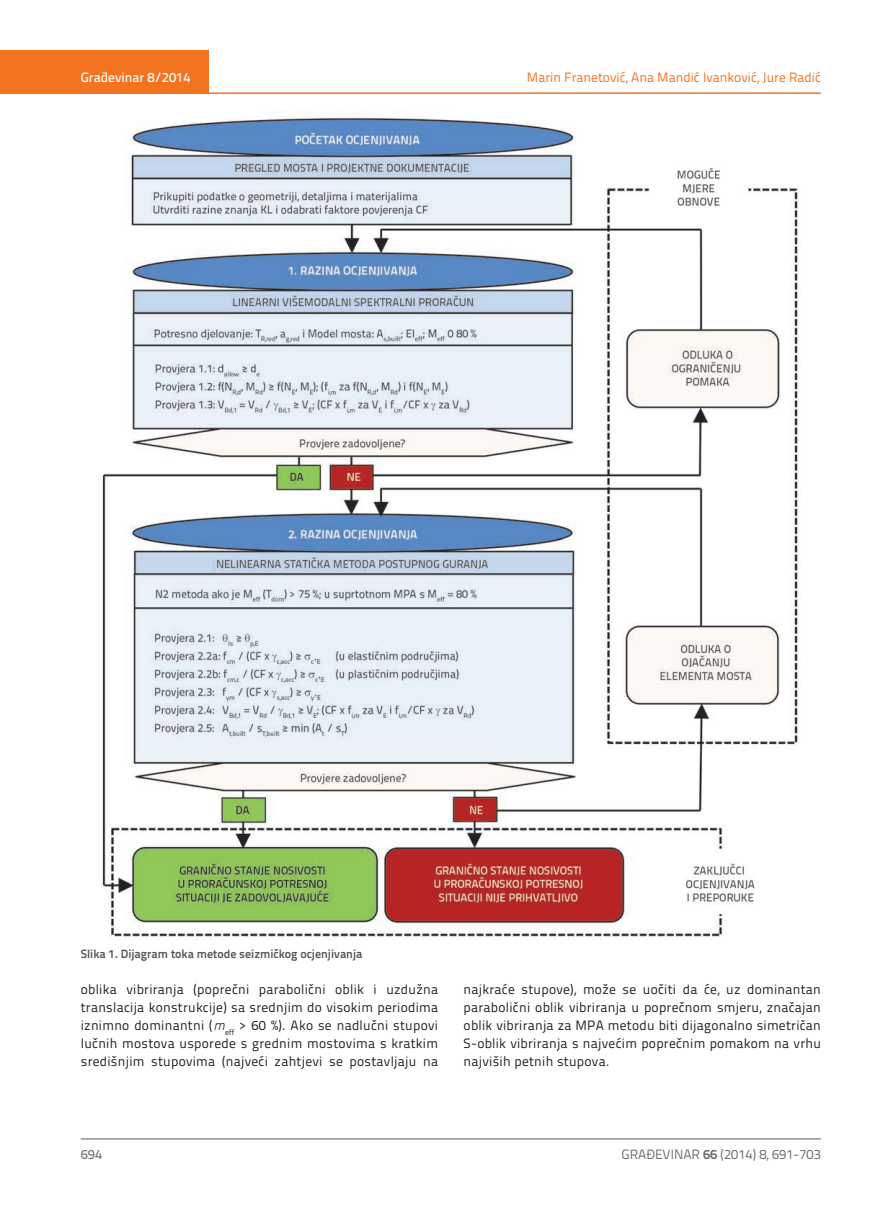
<style>
.page{position:relative;width:872px;height:1212px;background:#fff}
.page>*{position:absolute;margin:0;border:0;box-sizing:border-box;transform-origin:0 0}
.t1{font:13.5px/18px "Titillium Text 22 L";letter-spacing:.02em;color:#231f20;text-align:justify}
.t2{font:13.5px "Titillium Text 22 L";color:#f47321}
.t3{font:13.5px "Titillium Text 22 L";color:#6c6d70}
.t4{font:500 13.5px "Titillium Text 22 L";color:#fff}
.t5{font:500 13.5px "Titillium Text 22 L";color:#787a7d}
.t6{font:700 12px "Titillium Text 22 L";color:#57585a}
.s1{font-family:"Panefresco 250 wt";font-style:italic}
.s2{font-weight:700}
</style>
<div class="page">
<div style="left:0;top:50px;width:208px;height:44px;background:#f47321"></div>
<hr style="left:0;top:92px;width:821px;height:2px;background:#f47321">
<hr style="left:81px;top:1139px;width:740px;height:1px;background:#57585a">
<img style="left:102px;top:117px;width:699px;height:823px">
<p class="t4" style="left:81px;top:67px;width:111px">Građevinar 8/2014</p>
<p class="t2" style="left:527px;top:68px;width:295px">Marin Franetović, Ana Mandić Ivanković, Jure Radić</p>
<p class="t6" style="left:81px;top:945px;width:283px">Slika 1. Dijagram toka metode seizmičkog ocjenjivanja</p>
<p class="t1" style="left:81px;top:980px;width:359px">oblika vibriranja (poprečni parabolični oblik i uzdužna translacija konstrukcije) sa srednjim do visokim periodima iznimno dominantni (<span class="s1">m</span><sub>eff</sub> &gt; 60 %). Ako se nadlučni stupovi lučnih mostova usporede s grednim mostovima s kratkim središnjim stupovima (najveći zahtjevi se postavljaju na</p>
<p class="t1" style="left:463px;top:980px;width:359px">najkraće stupove), može se uočiti da će, uz dominantan parabolični oblik vibriranja u poprečnom smjeru, značajan oblik vibriranja za MPA metodu biti dijagonalno simetričan S-oblik vibriranja s najvećim poprečnim pomakom na vrhu najviših petnih stupova.</p>
<p class="t5" style="left:81px;top:1144px;width:23px">694</p>
<p class="t3" style="left:621px;top:1144px;width:201px">GRAĐEVINAR <span class="s2">66</span> (2014) 8, 691-703</p>
</div>
